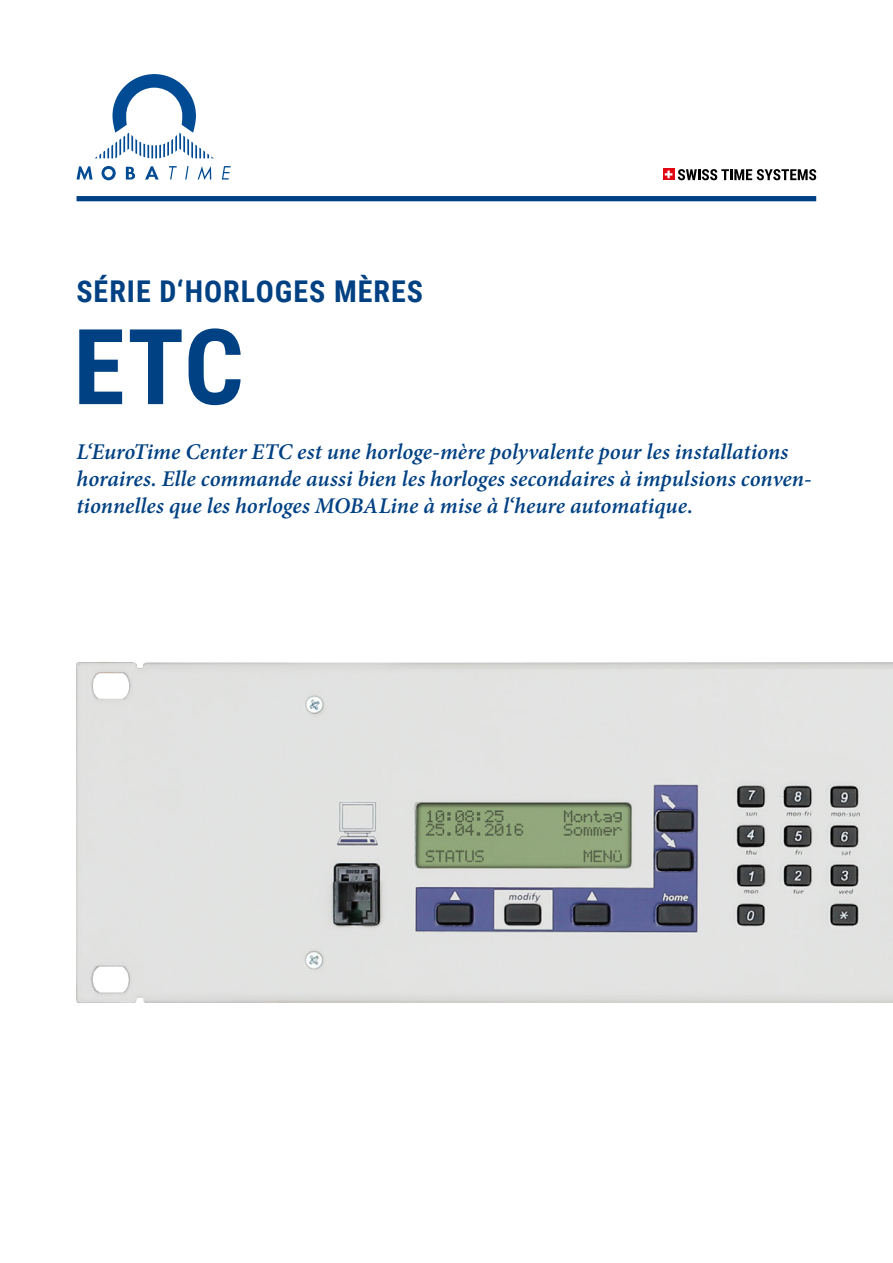
<style>
.page{position:relative;width:893px;height:1263px;background:#fff}
.page>*{position:absolute;margin:0;border:0;box-sizing:border-box;transform-origin:0 0}
.t1{font:700 105px "Roboto Condensed";color:#004183}
.t2{font:700 30px "Roboto Condensed";letter-spacing:.035em;color:#004183}
.t3{font:italic 600 22.5px/27px "Minion Pro";color:#004183}
</style>
<div class="page">
<div style="left:77px;top:196px;width:739px;height:5px;background:#004183"></div>
<svg style="left:663px;top:169px;width:11px;height:11px"></svg>
<svg style="left:665px;top:171px;width:7px;height:7px"></svg>
<svg style="left:678px;top:169px;width:138px;height:11px"></svg>
<svg style="left:95px;top:74px;width:119px;height:84px"></svg>
<svg style="left:77px;top:166px;width:15px;height:14px"></svg>
<svg style="left:102px;top:166px;width:14px;height:14px"></svg>
<svg style="left:126px;top:167px;width:9px;height:13px"></svg>
<svg style="left:145px;top:166px;width:14px;height:14px"></svg>
<svg style="left:169px;top:166px;width:8px;height:14px"></svg>
<svg style="left:185px;top:166px;width:4px;height:14px"></svg>
<svg style="left:198px;top:166px;width:13px;height:14px"></svg>
<svg style="left:222px;top:166px;width:9px;height:14px"></svg>
<img style="left:77px;top:662px;width:816px;height:340px">
<p class="t2" style="left:77px;top:270px;width:348px">SÉRIE D‘HORLOGES MÈRES</p>
<p class="t1" style="left:73px;top:293px;width:172px">ETC</p>
<p class="t3" style="left:77px;top:438px;width:737px">L‘EuroTime Center ETC est une horloge-mère polyvalente pour les installations horaires. Elle commande aussi bien les horloges secondaires à impulsions conven&shy;tionnelles que les horloges MOBALine à mise à l‘heure automatique.</p>
</div>
